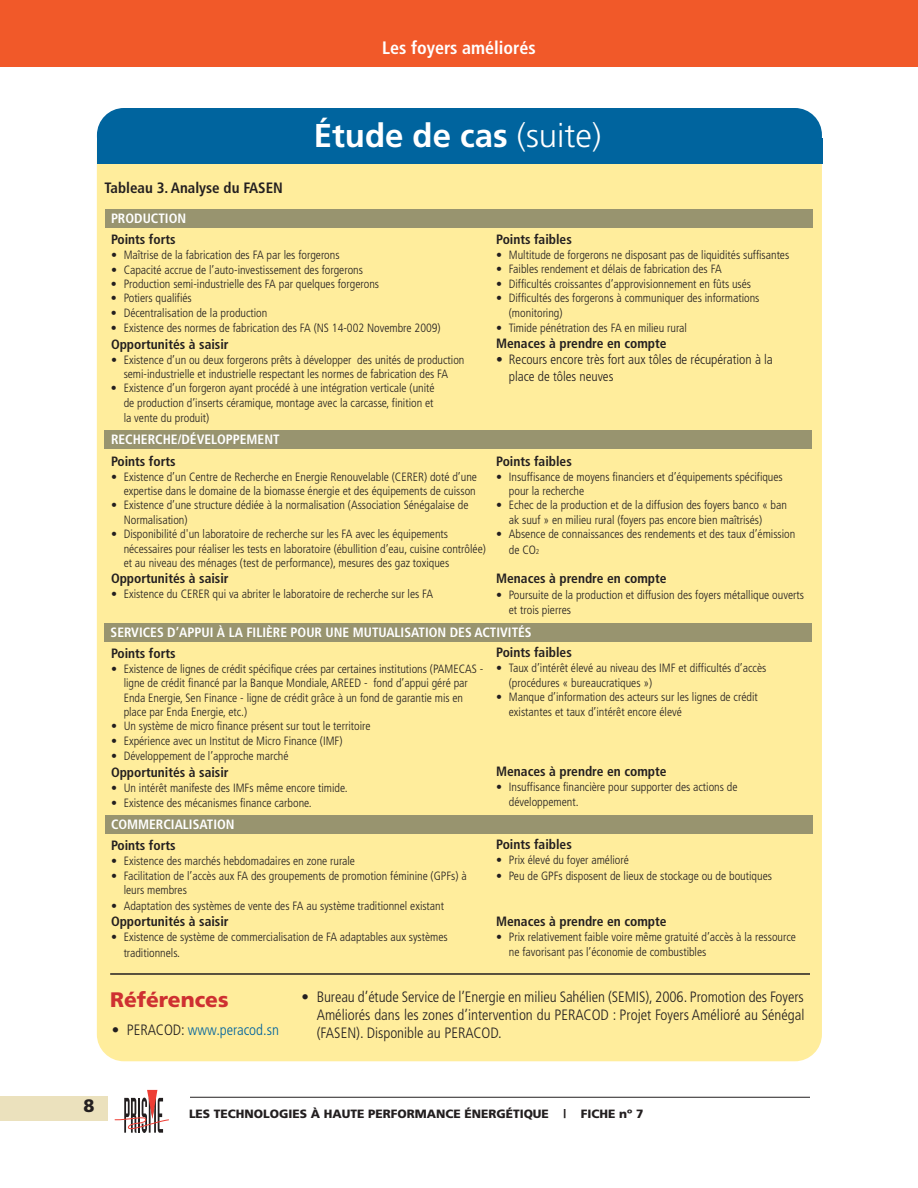
<style>
.page{position:relative;width:918px;height:1188px;background:#fff}
.page>*{position:absolute;margin:0;border:0;box-sizing:border-box;transform-origin:0 0}
.t1{font:700 33px "Frutiger";color:#fff}
.t2{font:900 21px "Frutiger";color:#ce3031}
.t3{font:700 condensed 18px "Frutiger";color:#fff}
.t4{font:900 18px "Frutiger";color:#231f20}
.t5{font:300 condensed 15px/18px "Frutiger";color:#231f20;text-align:justify}
.t6{font:700 condensed 15px "Frutiger";color:#231f20}
.t7{font:300 condensed 15px "Frutiger";color:#00649e}
.t8{font:700 condensed 13.5px "Frutiger";color:#231f20}
.t9{font:700 condensed 13.5px "Frutiger";color:#fff}
.t10{font:300 condensed 13.5px/16.2px "Frutiger";color:#231f20}
.t11{font:300 condensed 12px/14.4px "Frutiger";color:#231f20}
.t12{font:900 12px "Frutiger";color:#231f20}
.s1{font-weight:300}
.s2{font-size:7.2px}
.s3{color:#231f20}
</style>
<div class="page">
<div style="left:97px;top:117px;width:725px;height:944px;background:#ffed9c;border-radius:27px"></div>
<div style="left:105px;top:209px;width:707px;height:19px;background:#98946f"></div>
<div style="left:104px;top:430px;width:707px;height:18px;background:#98946f"></div>
<div style="left:104px;top:624px;width:707px;height:18px;background:#98946f"></div>
<div style="left:105px;top:815px;width:707px;height:19px;background:#98946f"></div>
<div style="left:97px;top:108px;width:725px;height:56px;background:#00649e;border-radius:27px"></div>
<div style="left:97px;top:138px;width:725px;height:26px;background:#00649e"></div>
<div style="left:0;top:0;width:918px;height:67px;background:#f15929"></div>
<div style="left:0;top:1096px;width:108px;height:24px;background:#ebe1bd"></div>
<hr style="left:190px;top:1097px;width:620px;height:1px;background:#231f20">
<svg style="left:114px;top:1090px;width:55px;height:43px"></svg>
<hr style="left:110px;top:973px;width:700px;height:2px;background:#231f20">
<h3 class="t3" style="left:382px;top:40px;width:155px">Les foyers améliorés</h3>
<p class="t6" style="left:105px;top:182px;width:180px">Tableau 3. Analyse du FASEN</p>
<h1 class="t1" style="left:314px;top:122px;width:289px">Étude de cas <span class="s1">(suite)</span></h1>
<p class="t9" style="left:111px;top:212px;width:77px">PRODUCTION</p>
<p class="t8" style="left:111px;top:234px;width:66px">Points forts</p>
<p class="t11" style="left:111px;top:249px;width:230px">• Maîtrise de la fabrication des FA par les forgerons</p>
<p class="t11" style="left:111px;top:263px;width:254px">• Capacité accrue de l’auto-investissement des forgerons</p>
<p class="t11" style="left:111px;top:278px;width:270px">• Production semi-industrielle des FA par quelques forgerons</p>
<p class="t11" style="left:111px;top:292px;width:82px">• Potiers qualifiés</p>
<p class="t11" style="left:111px;top:306px;width:158px">• Décentralisation de la production</p>
<p class="t11" style="left:111px;top:322px;width:331px">• Existence des normes de fabrication des FA (NS 14-002 Novembre 2009)</p>
<p class="t8" style="left:111px;top:338px;width:119px">Opportunités à saisir</p>
<p class="t11" style="left:111px;top:353px;width:355px;text-align:center">• Existence d’un ou deux forgerons prêts à développer des unités de production semi-industrielle et industrielle respectant les normes de fabrication des FA</p>
<p class="t11" style="left:111px;top:382px;width:325px;text-align:right">• Existence d’un forgeron ayant procédé à une intégration verticale (unité de production d’inserts céramique, montage avec la carcasse, finition et</p>
<p class="t11" style="left:124px;top:412px;width:87px">la vente du produit)</p>
<p class="t9" style="left:111px;top:434px;width:170px">RECHERCHE/DÉVELOPPEMENT</p>
<p class="t8" style="left:111px;top:455px;width:66px">Points forts</p>
<p class="t11" style="left:111px;top:470px;width:368px;text-align:right">• Existence d’un Centre de Recherche en Energie Renouvelable (CERER) doté d’une expertise dans le domaine de la biomasse énergie et des équipements de cuisson</p>
<p class="t11" style="left:124px;top:499px;width:346px;text-indent:-13px">• Existence d’une structure dédiée à la normalisation (Association Sénégalaise de<br>Normalisation)</p>
<p class="t11" style="left:124px;top:528px;width:364px;text-indent:-13px">• Disponibilité d'un laboratoire de recherche sur les FA avec les équipements nécessaires pour réaliser les tests en laboratoire (ébullition d’eau, cuisine contrôlée) et au niveau des ménages (test de performance), mesures des gaz toxiques</p>
<p class="t8" style="left:111px;top:572px;width:119px">Opportunités à saisir</p>
<p class="t11" style="left:111px;top:587px;width:324px">• Existence du CERER qui va abriter le laboratoire de recherche sur les FA</p>
<p class="t8" style="left:496px;top:234px;width:77px">Points faibles</p>
<p class="t11" style="left:496px;top:249px;width:295px">• Multitude de forgerons ne disposant pas de liquidités suffisantes</p>
<p class="t11" style="left:496px;top:263px;width:227px">• Faibles rendement et délais de fabrication des FA</p>
<p class="t11" style="left:496px;top:277px;width:256px">• Difficultés croissantes d’approvisionnement en fûts usés</p>
<p class="t11" style="left:509px;top:292px;width:252px;text-indent:-13px">• Difficultés des forgerons à communiquer des informations (monitoring)</p>
<p class="t11" style="left:496px;top:322px;width:192px">• Timide pénétration des FA en milieu rural</p>
<p class="t8" style="left:496px;top:338px;width:172px">Menaces à prendre en compte</p>
<p class="t10" style="left:509px;top:353px;width:266px;text-indent:-13px">• Recours encore très fort aux tôles de récupération à la place de tôles neuves</p>
<p class="t8" style="left:496px;top:455px;width:77px">Points faibles</p>
<p class="t11" style="left:509px;top:470px;width:275px;text-indent:-13px">• Insuffisance de moyens financiers et d’équipements spécifiques pour la recherche</p>
<p class="t11" style="left:509px;top:499px;width:280px;text-indent:-13px">• Echec de la production et de la diffusion des foyers banco « ban ak suuf » en milieu rural (foyers pas encore bien maîtrisés)</p>
<p class="t11" style="left:509px;top:527px;width:288px;line-height:15.6px;text-indent:-13px">• Absence de connaissances des rendements et des taux d’émission de CO<span class="s2">2</span></p>
<p class="t8" style="left:496px;top:573px;width:172px">Menaces à prendre en compte</p>
<p class="t11" style="left:509px;top:588px;width:297px;line-height:15.6px;text-indent:-13px">• Poursuite de la production et diffusion des foyers métallique ouverts et trois pierres</p>
<p class="t8" style="left:496px;top:647px;width:77px">Points faibles</p>
<p class="t11" style="left:509px;top:662px;width:259px;text-indent:-13px">• Taux d’intérêt élevé au niveau des IMF et difficultés d’accès (procédures « bureaucratiques »)</p>
<p class="t11" style="left:509px;top:691px;width:250px;text-indent:-13px">• Manque d’information des acteurs sur les lignes de crédit existantes et taux d’intérêt encore élevé</p>
<p class="t9" style="left:111px;top:627px;width:423px">SERVICES D’APPUI À LA FILIÈRE POUR UNE MUTUALISATION DES ACTIVITÉS</p>
<p class="t8" style="left:111px;top:648px;width:66px">Points forts</p>
<p class="t11" style="left:124px;top:662px;width:361px;text-indent:-13px">• Existence de lignes de crédit spécifique crées par certaines institutions (PAMECAS - ligne de crédit financé par la Banque Mondiale, AREED - fond d’appui géré par Enda Energie, Sen Finance - ligne de crédit grâce à un fond de garantie mis en place par Enda Energie, etc.)</p>
<p class="t11" style="left:111px;top:720px;width:261px">• Un système de micro finance présent sur tout le territoire</p>
<p class="t11" style="left:111px;top:734px;width:233px">• Expérience avec un Institut de Micro Finance (IMF)</p>
<p class="t11" style="left:111px;top:750px;width:179px">• Développement de l’approche marché</p>
<p class="t8" style="left:111px;top:766px;width:119px">Opportunités à saisir</p>
<p class="t11" style="left:111px;top:781px;width:238px">• Un intérêt manifeste des IMFs même encore timide.</p>
<p class="t11" style="left:111px;top:797px;width:202px">• Existence des mécanismes finance carbone.</p>
<p class="t9" style="left:111px;top:819px;width:125px">COMMERCIALISATION</p>
<p class="t8" style="left:111px;top:840px;width:66px">Points forts</p>
<p class="t11" style="left:111px;top:855px;width:246px">• Existence des marchés hebdomadaires en zone rurale</p>
<p class="t11" style="left:124px;top:869px;width:345px;text-indent:-13px">• Facilitation de l’accès aux FA des groupements de promotion féminine (GPFs) à leurs membres</p>
<p class="t11" style="left:111px;top:899px;width:335px">• Adaptation des systèmes de vente des FA au système traditionnel existant</p>
<p class="t8" style="left:111px;top:916px;width:119px">Opportunités à saisir</p>
<p class="t11" style="left:124px;top:930px;width:326px;line-height:15.6px;text-indent:-13px">• Existence de système de commercialisation de FA adaptables aux systèmes traditionnels.</p>
<p class="t8" style="left:496px;top:766px;width:172px">Menaces à prendre en compte</p>
<p class="t11" style="left:509px;top:781px;width:230px;text-indent:-13px">• Insuffisance financière pour supporter des actions de développement.</p>
<p class="t8" style="left:496px;top:839px;width:77px">Points faibles</p>
<p class="t11" style="left:496px;top:854px;width:134px">• Prix élevé du foyer amélioré</p>
<p class="t11" style="left:496px;top:869px;width:277px">• Peu de GPFs disposent de lieux de stockage ou de boutiques</p>
<p class="t8" style="left:496px;top:916px;width:172px">Menaces à prendre en compte</p>
<p class="t11" style="left:509px;top:930px;width:289px;line-height:15.6px;text-indent:-13px">• Prix relativement faible voire même gratuité d’accès à la ressource ne favorisant pas l’économie de combustibles</p>
<h2 class="t2" style="left:110px;top:991px;width:120px">Références</h2>
<p class="t7" style="left:112px;top:1024px;width:169px"><span class="s3">• PERACOD:</span> www.peracod.sn</p>
<p class="t5" style="left:317px;top:989px;width:489px;text-indent:-15px">• Bureau d’étude Service de l’Energie en milieu Sahélien (SEMIS), 2006. Promotion des Foyers Améliorés dans les zones d’intervention du PERACOD : Projet Foyers Amélioré au Sénégal (FASEN). Disponible au PERACOD.</p>
<h3 class="t4" style="left:84px;top:1099px;width:13px">8</h3>
<p class="t12" style="left:189px;top:1109px;width:456px">LES TECHNOLOGIES À HAUTE PERFORMANCE ÉNERGÉTIQUE | FICHE nº 7</p>
</div>
